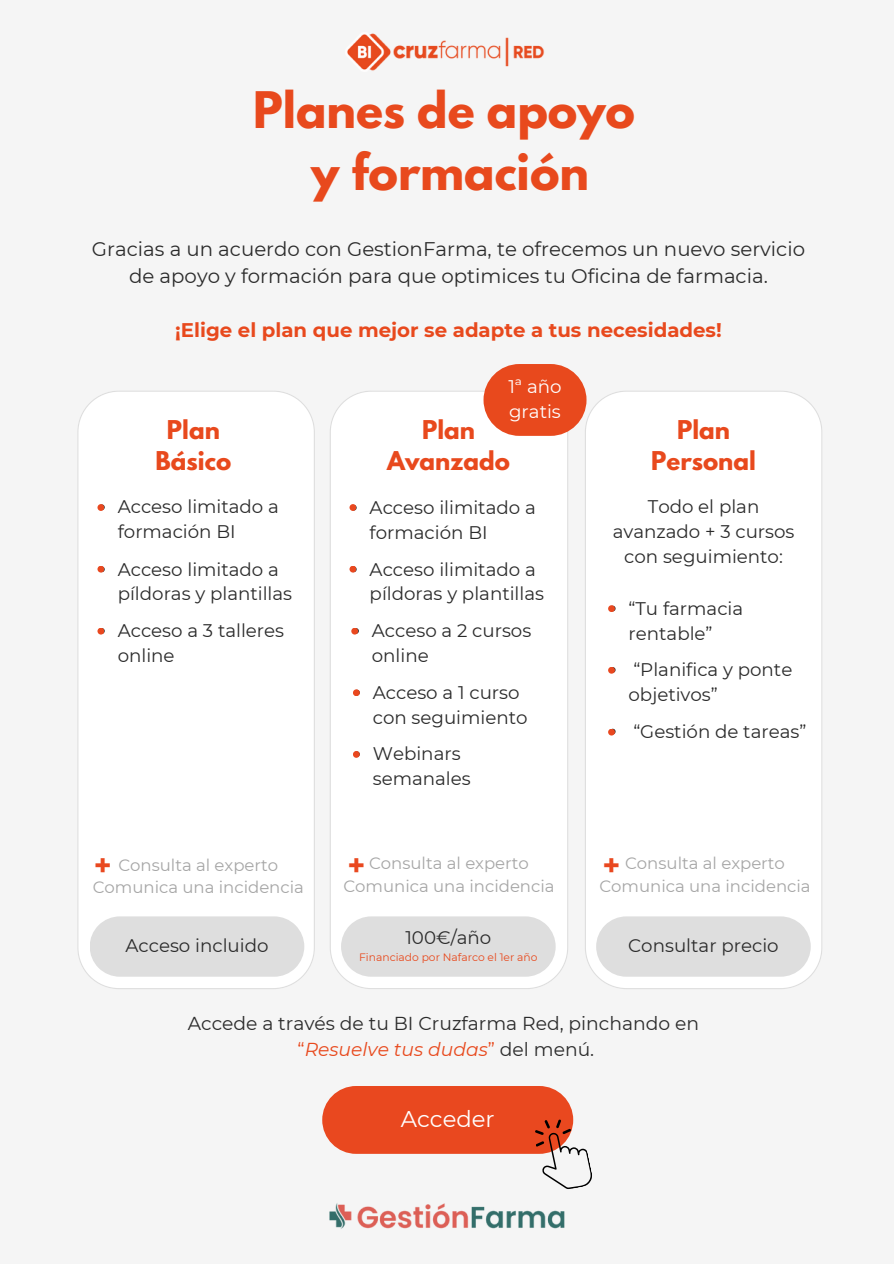
<style>
.page{position:relative;width:894px;height:1264px;background:#fff}
.page>*{position:absolute;margin:0;border:0;box-sizing:border-box;transform-origin:0 0}
.t1{font:700 44.55px/61.8px "League Spartan";color:#e8491d;text-align:center}
.t2{font:700 30px "Montserrat";color:#e9481f}
.t3{font:700 22.95px/31.7px "League Spartan";color:#e8491d;text-align:center}
.t4{font:22.8px "Montserrat";color:#fff}
.t5{font:19.65px/27px "Montserrat";color:#2b2b2b;text-align:center}
.t6{font:700 19.65px "Montserrat";color:#e8491d}
.t7{font:18.75px "Montserrat";color:#2b2b2b}
.t8{font:italic 18.75px "Montserrat";color:#e8491d}
.t9{font:18.3px/24.8px "Montserrat";color:#2b2b2b}
.t10{font:18.3px/24.8px "Montserrat";color:#fff}
.t11{font:16.5px/22.5px "Montserrat";color:#a6a6a6;text-align:center}
.t12{font:10.65px "Montserrat";color:#e8491d}
.s1{font-style:normal}
.s2{font-style:normal;color:#2b2b2b}
</style>
<div class="page">
<div style="left:0;top:0;width:893px;height:1263px;background:#f5f5f5"></div>
<img style="left:347px;top:33px;width:198px;height:38px">
<div style="left:77px;top:391px;width:238px;height:598px;background:#fff"></div>
<div style="left:330px;top:391px;width:238px;height:598px;background:#fff"></div>
<svg style="left:90px;top:916px;width:214px;height:60px;background:#e0e0e0"></svg>
<svg style="left:341px;top:916px;width:214px;height:60px;background:#e0e0e0"></svg>
<img style="left:330px;top:1203px;width:234px;height:26px">
<div style="left:584px;top:390px;width:238px;height:599px;background:#fff"></div>
<svg style="left:596px;top:916px;width:214px;height:60px;background:#e0e0e0"></svg>
<div style="left:97px;top:627px;width:7px;height:7px;background:#e9481f;border-radius:50%"></div>
<div style="left:97px;top:565px;width:7px;height:7px;background:#e9481f;border-radius:50%"></div>
<div style="left:97px;top:504px;width:7px;height:7px;background:#e9481f;border-radius:50%"></div>
<div style="left:349px;top:504px;width:7px;height:7px;background:#e9481f;border-radius:50%"></div>
<div style="left:349px;top:565px;width:7px;height:7px;background:#e9481f;border-radius:50%"></div>
<div style="left:351px;top:627px;width:7px;height:7px;background:#e9481f;border-radius:50%"></div>
<div style="left:353px;top:689px;width:6px;height:7px;background:#e9481f;border-radius:50%"></div>
<div style="left:608px;top:605px;width:6px;height:7px;background:#e9481f;border-radius:50%"></div>
<svg style="left:608px;top:667px;width:7px;height:6px"></svg>
<div style="left:608px;top:728px;width:6px;height:7px;background:#e9481f;border-radius:50%"></div>
<div style="left:483px;top:364px;width:103px;height:72px;background:#e8491d;border-radius:36px"></div>
<div style="left:322px;top:1085px;width:251px;height:68px;background:#e9481f;border-radius:34px"></div>
<svg style="left:530px;top:1112px;width:62px;height:77px"></svg>
<svg style="left:353px;top:751px;width:7px;height:6px"></svg>
<p class="t1" style="left:253px;top:84px;width:383px">Planes de apoyo y formación</p>
<p class="t5" style="left:92px;top:235px;width:714px">Gracias a un acuerdo con GestionFarma, te ofrecemos un nuevo servicio de apoyo y formación para que optimices tu Oficina de farmacia.</p>
<p class="t6" style="left:175px;top:318px;width:548px">¡Elige el plan que mejor se adapte a tus necesidades!</p>
<p class="t3" style="left:155px;top:416px;width:77px">Plan<br>Básico</p>
<p class="t10" style="left:508px;top:374px;width:55px">1ª año gratis</p>
<h4 class="t3" style="left:387px;top:416px;width:124px">Plan<br>Avanzado</h4>
<h6 class="t9" style="left:118px;top:494px;width:163px">Acceso limitado a formación BI</h6>
<h5 class="t9" style="left:369px;top:495px;width:168px">Acceso ilimitado a formación BI</h5>
<h2 class="t9" style="left:369px;top:556px;width:176px">Acceso ilimitado a píldoras y plantillas</h2>
<h5 class="t9" style="left:372px;top:618px;width:161px">Acceso a 2 cursos online</h5>
<p class="t9" style="left:373px;top:680px;width:156px">Acceso a 1 curso con seguimiento</p>
<p class="t9" style="left:118px;top:556px;width:176px">Acceso limitado a píldoras y plantillas</p>
<p class="t9" style="left:118px;top:618px;width:168px">Acceso a 3 talleres online</p>
<h6 class="t9" style="left:373px;top:741px;width:99px">Webinars semanales</h6>
<p class="t3" style="left:651px;top:416px;width:106px">Plan<br>Personal</p>
<p class="t9" style="left:612px;top:494px;width:183px;text-align:center">Todo el plan avanzado + 3 cursos con seguimiento:</p>
<p class="t9" style="left:628px;top:596px;width:116px">“Tu farmacia rentable”</p>
<p class="t9" style="left:628px;top:657px;width:165px">“Planifica y ponte objetivos”</p>
<p class="t9" style="left:633px;top:718px;width:174px">“Gestión de tareas”</p>
<p class="t2" style="left:94px;top:846px;width:19px">+</p>
<h6 class="t11" style="left:343px;top:852px;width:213px">Consulta al experto<br>Comunica una incidencia</h6>
<h5 class="t11" style="left:599px;top:852px;width:213px">Consulta al experto<br>Comunica una incidencia</h5>
<h2 class="t2" style="left:347px;top:846px;width:19px">+</h2>
<h2 class="t2" style="left:602px;top:846px;width:19px">+</h2>
<p class="t11" style="left:93px;top:853px;width:213px">Consulta al experto<br>Comunica una incidencia</p>
<p class="t9" style="left:125px;top:933px;width:144px">Acceso incluido</p>
<h1 class="t9" style="left:405px;top:925px;width:87px">100€/año</h1>
<h5 class="t12" style="left:359px;top:950px;width:180px">Financiado por Nafarco el 1er año</h5>
<p class="t9" style="left:628px;top:933px;width:152px">Consultar precio</p>
<h5 class="t7" style="left:188px;top:1011px;width:512px">Accede a través de tu BI Cruzfarma Red, pinchando en</h5>
<p class="t8" style="left:297px;top:1037px;width:298px"><span class="s1">“</span>Resuelve tus dudas<span class="s1">”</span> <span class="s2">del menú.</span></p>
<p class="t4" style="left:400px;top:1104px;width:95px">Acceder</p>
</div>
